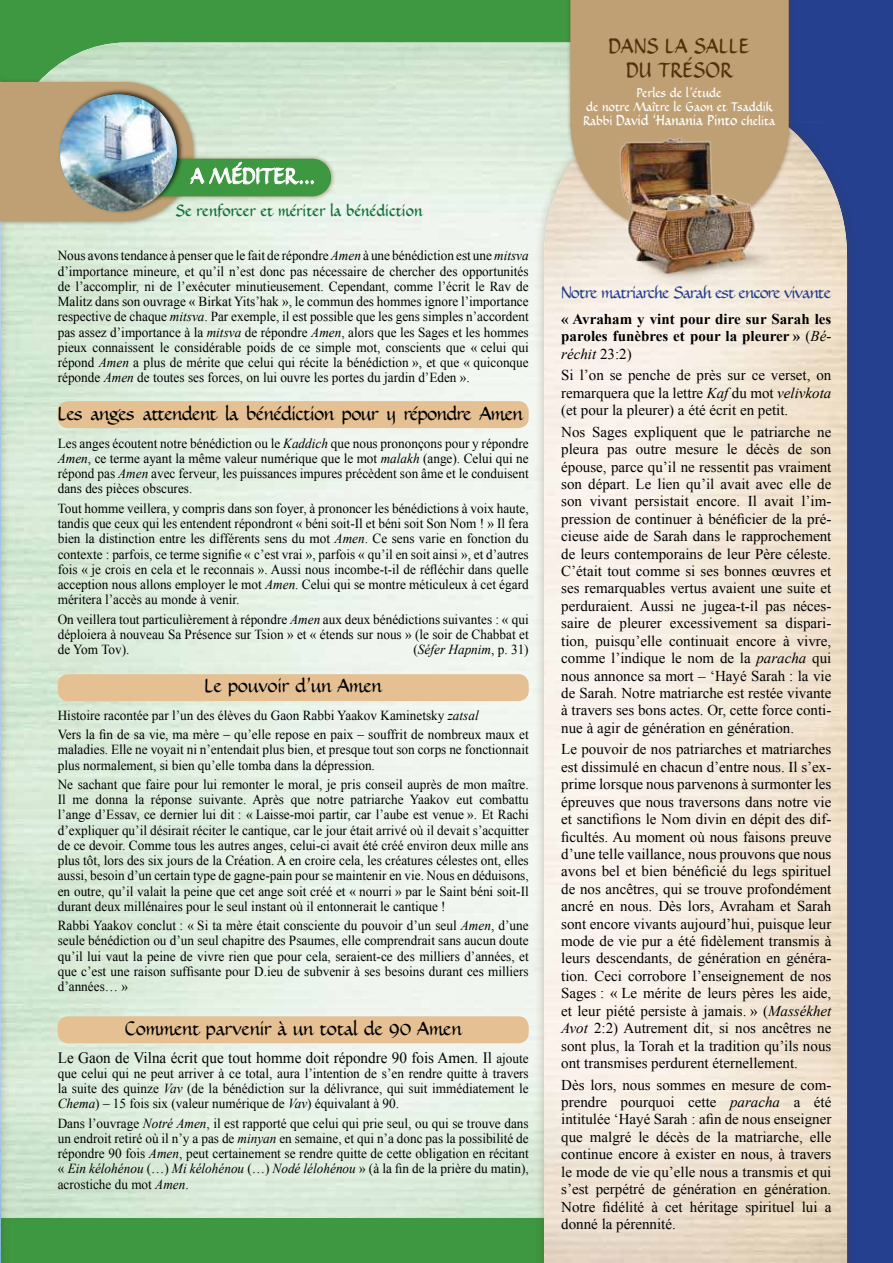
<style>
.page{position:relative;width:893px;height:1263px;background:#fff}
.page>*{position:absolute;margin:0;border:0;box-sizing:border-box;transform-origin:0 0}
.t1{font:700 20.25px "Demi Tasse";letter-spacing:.01em;color:#fff;scale:.9 1}
.t2{font:700 19.5px/24px "Demi Tasse";letter-spacing:.01em;color:#50310b;text-align:center;scale:.9 1}
.t3{font:18px "Demi Tasse";color:#000;scale:.96 1}
.t4{font:18px "Demi Tasse";letter-spacing:-.02em;color:#000;scale:.96 1}
.t5{font:15.75px "Times New Roman";color:#000;scale:.96 1}
.t6{font:15.3px "Demi Tasse";letter-spacing:-.04em;color:#25408e}
.t7{font:700 15.15px "Demi Tasse";color:#11723a;scale:.91 1}
.t8{font:15px/17.4px "Times New Roman";color:#000;text-align:justify}
.t9{font:700 15px/17.4px "Times New Roman";color:#000;text-align:justify}
.t10{font:13.8px/15.1px "Times New Roman";color:#000;text-align:justify;scale:.96 1}
.t11{font:italic 13.8px "Times New Roman";color:#000;scale:.96 1}
.t12{font:700 13.5px "Demi Tasse";color:#fff;scale:.9 1}
.t13{font:700 12px/13.5px "Demi Tasse";color:#fff;text-align:center;scale:.9 1}
.s1{font-style:italic}
.s2{font-style:normal}
.s3{font-size:13.8px}
.s4{font-size:12px}
.s5{font-weight:400}
.s6{font-weight:400;font-style:italic}
</style>
<div class="page">
<div style="left:0;top:0;width:617px;height:199px;background:#3e9741"></div>
<img style="left:42px;top:43px;width:524px;height:1175px">
<div style="left:0;top:1218px;width:893px;height:45px;background:#3e9741"></div>
<div style="left:725px;top:0;width:168px;height:1263px;background:#25408e"></div>
<div style="left:535px;top:84px;width:321px;height:1179px;background:#5f3c16;opacity:.29"></div>
<img style="left:544px;top:119px;width:303px;height:1144px">
<div style="left:566px;top:0;width:228px;height:238px;background:#5f3c16;opacity:.5"></div>
<div style="left:570px;top:0;width:219px;height:233px;background:#bfa074"></div>
<img style="left:573px;top:122px;width:251px;height:161px">
<div style="left:58px;top:401px;width:471px;height:27px;background:#e4c093;border-radius:11px"></div>
<div style="left:58px;top:674px;width:471px;height:27px;background:#e4c093;border-radius:11px"></div>
<div style="left:58px;top:1016px;width:471px;height:27px;background:#e4c093;border-radius:11px"></div>
<div style="left:0;top:78px;width:198px;height:148px;background:#5f3c16;opacity:.5"></div>
<div style="left:122px;top:155px;width:214px;height:47px;background:#5f3c16;opacity:.5"></div>
<svg style="left:0;top:82px;width:331px;height:1181px;background:#d1e1cc"></svg>
<h1 class="t1" style="left:191px;top:162px;width:139px">A MÉDIT ER…</h1>
<p class="t7" style="left:176px;top:200px;width:273px">Se renforcer et mériter la bénédiction</p>
<p class="t10" style="left:58px;top:248px;width:492px">Nous avons tendance à penser que le fait de répondre <span class="s1">Amen</span> à une bénédiction est une <span class="s1">mitsva </span>d’importance mineure, et qu’il n’est donc pas nécessaire de chercher des opportunités de l’accomplir, ni de l’exécuter minutieusement. Cependant, comme l’écrit le Rav de Malitz dans son ouvrage « Birkat Yits’hak », le commun des hommes ignore l’importance respective de chaque <span class="s1">mitsva</span>. Par exemple, il est possible que les gens simples n’accordent pas assez d’importance à la <span class="s1">mitsva</span> de répondre <span class="s1">Amen</span>, alors que les Sages et les hommes pieux connaissent le considérable poids de ce simple mot, conscients que « celui qui répond <span class="s1">Amen</span> a plus de mérite que celui qui récite la bénédiction », et que « quiconque réponde <span class="s1">Amen</span> de toutes ses forces, on lui ouvre les portes du jardin d’Eden ».</p>
<h3 class="t4" style="left:58px;top:404px;width:486px">Les anges attendent la bénédiction pour y répondre Amen</h3>
<p class="t10" style="left:58px;top:435px;width:492px">Les anges écoutent notre bénédiction ou le <span class="s1">Kaddich</span> que nous prononçons pour y répondre <span class="s1">Amen</span>, ce terme ayant la même valeur numérique que le mot <span class="s1">malakh</span> (ange). Celui qui ne répond pas <span class="s1">Amen</span> avec ferveur, les puissances impures précèdent son âme et le conduisent dans des pièces obscures.</p>
<p class="t10" style="left:58px;top:500px;width:492px">Tout homme veillera, y compris dans son foyer, à prononcer les bénédictions à voix haute, tandis que ceux qui les entendent répondront « béni soit-Il et béni soit Son Nom ! » Il fera bien la distinction entre les différents sens du mot <span class="s1">Amen</span>. Ce sens varie en fonction du contexte : parfois, ce terme signifie « c’est vrai », parfois « qu’il en soit ainsi », et d’autres fois « je crois en cela et le reconnais ». Aussi nous incombe-t-il de réfléchir dans quelle acception nous allons employer le mot <span class="s1">Amen</span>. Celui qui se montre méticuleux à cet égard méritera l’accès au monde à venir.</p>
<p class="t10" style="left:58px;top:611px;width:492px">On veillera tout particulièrement à répondre <span class="s1">Amen</span> aux deux bénédictions suivantes : « qui déploiera à nouveau Sa Présence sur Tsion » et « étends sur nous » (le soir de Chabbat et de Yom Tov).</p>
<p class="t11" style="left:414px;top:644px;width:121px"><span class="s2">(</span>Séfer Hapnim<span class="s2">, p. 31)</span></p>
<h3 class="t3" style="left:205px;top:676px;width:186px">Le pouvoir d’un Amen</h3>
<p class="t10" style="left:58px;top:705px;width:492px;line-height:19.5px">Histoire racontée par l’un des élèves du Gaon Rabbi Yaakov Kaminetsky <span class="s1">zatsal<br></span>Vers la fin de sa vie, ma mère – qu’elle repose en paix – souffrit de nombreux maux et</p>
<p class="t10" style="left:58px;top:742px;width:492px">maladies. Elle ne voyait ni n’entendait plus bien, et presque tout son corps ne fonctionnait plus normalement, si bien qu’elle tomba dans la dépression.</p>
<p class="t10" style="left:58px;top:777px;width:492px">Ne sachant que faire pour lui remonter le moral, je pris conseil auprès de mon maître.<br>Il me donna la réponse suivante. Après que notre patriarche Yaakov eut combattu l’ange d’Essav, ce dernier lui dit : « Laisse-moi partir, car l’aube est venue ». Et Rachi d’expliquer qu’il désirait réciter le cantique, car le jour était arrivé où il devait s’acquitter de ce devoir. Comme tous les autres anges, celui-ci avait été créé environ deux mille ans plus tôt, lors des six jours de la Création. A en croire cela, les créatures célestes ont, elles aussi, besoin d’un certain type de gagne-pain pour se maintenir en vie. Nous en déduisons, en outre, qu’il valait la peine que cet ange soit créé et « nourri » par le Saint béni soit-Il durant deux millénaires pour le seul instant où il entonnerait le cantique !</p>
<p class="t10" style="left:58px;top:918px;width:492px">Rabbi Yaakov conclut : « Si ta mère était consciente du pouvoir d’un seul <span class="s1">Amen</span>, d’une seule bénédiction ou d’un seul chapitre des Psaumes, elle comprendrait sans aucun doute qu’il lui vaut la peine de vivre rien que pour cela, seraient-ce des milliers d’années, et que c’est une raison suffisante pour D.ieu de subvenir à ses besoins durant ces milliers d’années… »</p>
<h3 class="t3" style="left:125px;top:1019px;width:352px">Comment parvenir à un total de 90 Amen</h3>
<p class="t5" style="left:58px;top:1047px;width:492px">Le Gaon de Vilna écrit que tout homme doit répondre 90 fois Amen. Il <span class="s3">ajoute</span></p>
<p class="t10" style="left:58px;top:1065px;width:492px">que celui qui ne peut arriver à ce total, aura l’intention de s’en rendre quitte à travers la suite des quinze <span class="s1">Vav</span> (de la bénédiction sur la délivrance, qui suit immédiatement le <span class="s1">Chema</span>) – 15 fois six (valeur numérique de <span class="s1">Vav</span>) équivalant à 90.</p>
<p class="t10" style="left:58px;top:1115px;width:492px">Dans l’ouvrage <span class="s1">Notré Amen</span>, il est rapporté que celui qui prie seul, ou qui se trouve dans un endroit retiré où il n’y a pas de <span class="s1">minyan</span> en semaine, et qui n’a donc pas la possibilité de répondre 90 fois <span class="s1">Amen</span>, peut certainement se rendre quitte de cette obligation en récitant « <span class="s1">Ein kélohénou</span> (…) <span class="s1">Mi kélohénou</span> (…) <span class="s1">Nodé lélohénou</span> » (à la fin de la prière du matin), acrostiche du mot <span class="s1">Amen</span>.</p>
<h2 class="t2" style="left:609px;top:34px;width:158px">DANS LA SALLE<br>DU T RÉSOR</h2>
<p class="t13" style="left:586px;top:86px;width:208px">Perles de l’étude<br>de notre Maître le Gaon et Tsaddik</p>
<p class="t12" style="left:583px;top:111px;width:215px"><span class="s4">Rabbi</span> David ‘Hanania Pinto <span class="s4">chelita</span></p>
<p class="t6" style="left:561px;top:284px;width:271px">Notre matriarche Sarah est encore vivante</p>
<p class="t9" style="left:561px;top:311px;width:272px">« Avraham y vint pour dire sur Sarah les paroles funèbres et pour la pleurer » <span class="s5">(</span><span class="s6">Bé&shy;réchit</span> <span class="s5">23:2)</span></p>
<p class="t8" style="left:561px;top:366px;width:272px">Si l’on se penche de près sur ce verset, on remarquera que la lettre <span class="s1">Kaf</span> du mot <span class="s1">velivkota </span>(et pour la pleurer) a été écrit en petit.</p>
<p class="t8" style="left:561px;top:423px;width:272px">Nos Sages expliquent que le patriarche ne pleura pas outre mesure le décès de son épouse, parce qu’il ne ressentit pas vraiment son départ. Le lien qu’il avait avec elle de son vivant persistait encore. Il avait l’im&shy;pression de continuer à bénéficier de la pré&shy;cieuse aide de Sarah dans le rapprochement de leurs contemporains de leur Père céleste.<br>C’était tout comme si ses bonnes œuvres et ses remarquables vertus avaient une suite et perduraient. Aussi ne jugea-t-il pas néces&shy;saire de pleurer excessivement sa dispari&shy;tion, puisqu’elle continuait encore à vivre, comme l’indique le nom de la <span class="s1">paracha</span> qui nous annonce sa mort – ‘Hayé Sarah : la vie de Sarah. Notre matriarche est restée vivante à travers ses bons actes. Or, cette force conti&shy;nue à agir de génération en génération.</p>
<p class="t8" style="left:561px;top:740px;width:272px">Le pouvoir de nos patriarches et matriarches est dissimulé en chacun d’entre nous. Il s’ex&shy;prime lorsque nous parvenons à surmonter les épreuves que nous traversons dans notre vie et sanctifions le Nom divin en dépit des dif&shy;ficultés. Au moment où nous faisons preuve d’une telle vaillance, nous prouvons que nous avons bel et bien bénéficié du legs spirituel de nos ancêtres, qui se trouve profondément ancré en nous. Dès lors, Avraham et Sarah sont encore vivants aujourd’hui, puisque leur mode de vie pur a été fidèlement transmis à leurs descendants, de génération en généra&shy;tion. Ceci corrobore l’enseignement de nos Sages : « Le mérite de leurs pères les aide, et leur piété persiste à jamais. » (<span class="s1">Massékhet Avot</span> 2:2) Autrement dit, si nos ancêtres ne sont plus, la Torah et la tradition qu’ils nous ont transmises perdurent éternellement.</p>
<p class="t8" style="left:561px;top:1075px;width:272px">Dès lors, nous sommes en mesure de com&shy;prendre pourquoi cette <span class="s1">paracha</span> a été intitulée ‘Hayé Sarah : afin de nous enseigner que malgré le décès de la matriarche, elle continue encore à exister en nous, à travers le mode de vie qu’elle nous a transmis et qui s’est perpétré de génération en génération.<br>Notre fidélité à cet héritage spirituel lui a donné la pérennité.</p>
</div>
